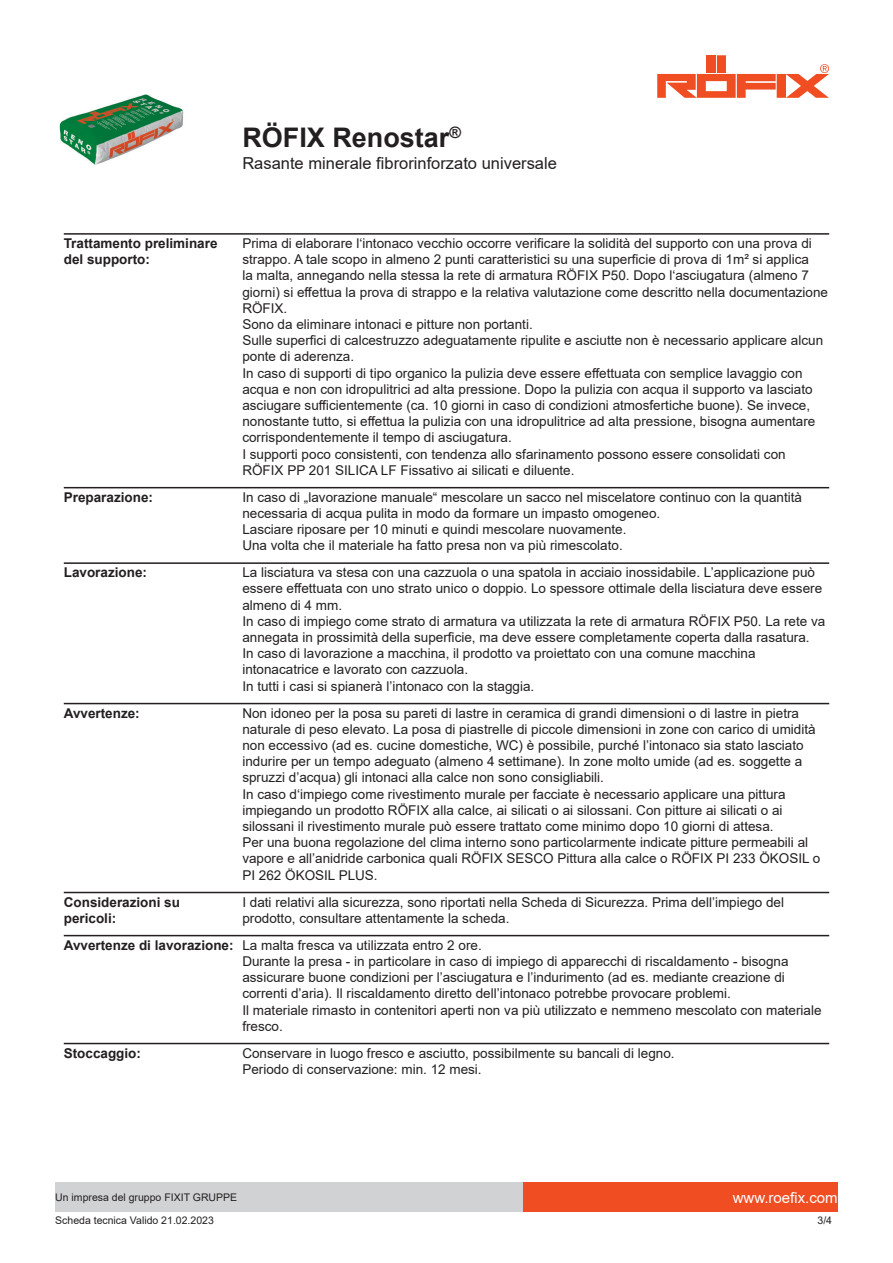
<style>
.page{position:relative;width:893px;height:1263px;background:#fff}
.page>*{position:absolute;margin:0;border:0;box-sizing:border-box;transform-origin:0 0}
.t1{font:700 27px "Arial";color:#231f20}
.t2{font:16.5px "Arial";color:#231f20}
.t3{font:15px "Arial";color:#fff}
.t4{font:13.5px/16.2px "Arial";color:#231f20}
.t5{font:700 13.5px/16.2px "Arial";color:#231f20}
.t6{font:10.5px "Arial";color:#231f20}
.s1{font-weight:700}
</style>
<div class="page">
<img style="left:59px;top:95px;width:125px;height:70px">
<div style="left:717px;top:55px;width:9px;height:18px;background:#f04d22"></div>
<div style="left:707px;top:55px;width:9px;height:18px;background:#f04d22"></div>
<svg style="left:657px;top:64px;width:172px;height:34px"></svg>
<div style="left:523px;top:1182px;width:315px;height:30px;background:#f04d22"></div>
<div style="left:55px;top:1182px;width:468px;height:30px;background:#d1d2d4"></div>
<hr style="left:64px;top:233px;width:765px;height:2px;background:#231f20">
<hr style="left:64px;top:487px;width:765px;height:1px;background:#231f20">
<hr style="left:64px;top:562px;width:765px;height:2px;background:#231f20">
<hr style="left:64px;top:703px;width:765px;height:1px;background:#231f20">
<hr style="left:64px;top:892px;width:765px;height:1px;background:#231f20">
<hr style="left:64px;top:935px;width:765px;height:1px;background:#231f20">
<hr style="left:64px;top:1043px;width:765px;height:1px;background:#231f20">
<h1 class="t1" style="left:242px;top:119px;width:220px">RÖFIX Renostar<sup>®</sup></h1>
<p class="t2" style="left:242px;top:152px;width:316px">Rasante minerale fibrorinforzato universale</p>
<p class="t5" style="left:64px;top:235px;width:155px">Trattamento preliminare del supporto:</p>
<p class="t4" style="left:242px;top:235px;width:587px">Prima di elaborare l‘intonaco vecchio occorre verificare la solidità del supporto con una prova di strappo. A tale scopo in almeno 2 punti caratteristici su una superficie di prova di 1m² si applica<br>la malta, annegando nella stessa la rete di armatura RÖFIX P50. Dopo l‘asciugatura (almeno 7 giorni) si effettua la prova di strappo e la relativa valutazione come descritto nella documentazione RÖFIX.<br>Sono da eliminare intonaci e pitture non portanti.<br>Sulle superfici di calcestruzzo adeguatamente ripulite e asciutte non è necessario applicare alcun ponte di aderenza.<br>In caso di supporti di tipo organico la pulizia deve essere effettuata con semplice lavaggio con acqua e non con idropulitrici ad alta pressione. Dopo la pulizia con acqua il supporto va lasciato asciugare sufficientemente (ca. 10 giorni in caso di condizioni atmosfertiche buone). Se invece, nonostante tutto, si effettua la pulizia con una idropulitrice ad alta pressione, bisogna aumentare corrispondentemente il tempo di asciugatura.<br>I supporti poco consistenti, con tendenza allo sfarinamento possono essere consolidati con RÖFIX PP 201 SILICA LF Fissativo ai silicati e diluente.</p>
<p class="t5" style="left:64px;top:489px;width:91px">Preparazione:</p>
<p class="t4" style="left:242px;top:489px;width:561px">In caso di „lavorazione manuale“ mescolare un sacco nel miscelatore continuo con la quantità necessaria di acqua pulita in modo da formare un impasto omogeneo.<br>Lasciare riposare per 10 minuti e quindi mescolare nuovamente.<br>Una volta che il materiale ha fatto presa non va più rimescolato.</p>
<p class="t5" style="left:64px;top:564px;width:85px">Lavorazione:</p>
<p class="t4" style="left:242px;top:564px;width:584px">La lisciatura va stesa con una cazzuola o una spatola in acciaio inossidabile. L’applicazione può essere effettuata con uno strato unico o doppio. Lo spessore ottimale della lisciatura deve essere almeno di 4 mm.<br>In caso di impiego come strato di armatura va utilizzata la rete di armatura RÖFIX P50. La rete va annegata in prossimità della superficie, ma deve essere completamente coperta dalla rasatura.<br>In caso di lavorazione a macchina, il prodotto va proiettato con una comune macchina intonacatrice e lavorato con cazzuola.<br>In tutti i casi si spianerà l’intonaco con la staggia.</p>
<p class="t5" style="left:64px;top:705px;width:78px">Avvertenze:</p>
<p class="t4" style="left:242px;top:705px;width:580px">Non idoneo per la posa su pareti di lastre in ceramica di grandi dimensioni o di lastre in pietra naturale di peso elevato. La posa di piastrelle di piccole dimensioni in zone con carico di umidità non eccessivo (ad es. cucine domestiche, WC) è possibile, purché l’intonaco sia stato lasciato indurire per un tempo adeguato (almeno 4 settimane). In zone molto umide (ad es. soggette a spruzzi d’acqua) gli intonaci alla calce non sono consigliabili.<br>In caso d‘impiego come rivestimento murale per facciate è necessario applicare una pittura impiegando un prodotto RÖFIX alla calce, ai silicati o ai silossani. Con pitture ai silicati o ai silossani il rivestimento murale può essere trattato come minimo dopo 10 giorni di attesa.<br>Per una buona regolazione del clima interno sono particolarmente indicate pitture permeabili al vapore e all’anidride carbonica quali RÖFIX SESCO Pittura alla calce o RÖFIX PI 233 ÖKOSIL o PI 262 ÖKOSIL PLUS.</p>
<p class="t5" style="left:64px;top:894px;width:118px">Considerazioni su pericoli:</p>
<p class="t4" style="left:242px;top:894px;width:543px">I dati relativi alla sicurezza, sono riportati nella Scheda di Sicurezza. Prima dell’impiego del prodotto, consultare attentamente la scheda.</p>
<p class="t4" style="left:242px;top:937px;width:581px;text-indent:-179px"><span class="s1">Avvertenze di lavorazione:</span> La malta fresca va utilizzata entro 2 ore.<br>Durante la presa - in particolare in caso di impiego di apparecchi di riscaldamento - bisogna assicurare buone condizioni per l’asciugatura e l’indurimento (ad es. mediante creazione di correnti d’aria). Il riscaldamento diretto dell’intonaco potrebbe provocare problemi.<br>Il materiale rimasto in contenitori aperti non va più utilizzato e nemmeno mescolato con materiale fresco.</p>
<p class="t5" style="left:64px;top:1045px;width:79px">Stoccaggio:</p>
<p class="t4" style="left:242px;top:1045px;width:434px">Conservare in luogo fresco e asciutto, possibilmente su bancali di legno.<br>Periodo di conservazione: min. 12 mesi.</p>
<p class="t6" style="left:55px;top:1190px;width:183px">Un impresa del gruppo FIXIT GRUPPE</p>
<p class="t3" style="left:733px;top:1187px;width:107px">www.roefix.com</p>
<p class="t6" style="left:55px;top:1213px;width:160px">Scheda tecnica Valido 21.02.2023</p>
<p class="t6" style="left:817px;top:1213px;width:16px">3/4</p>
</div>
